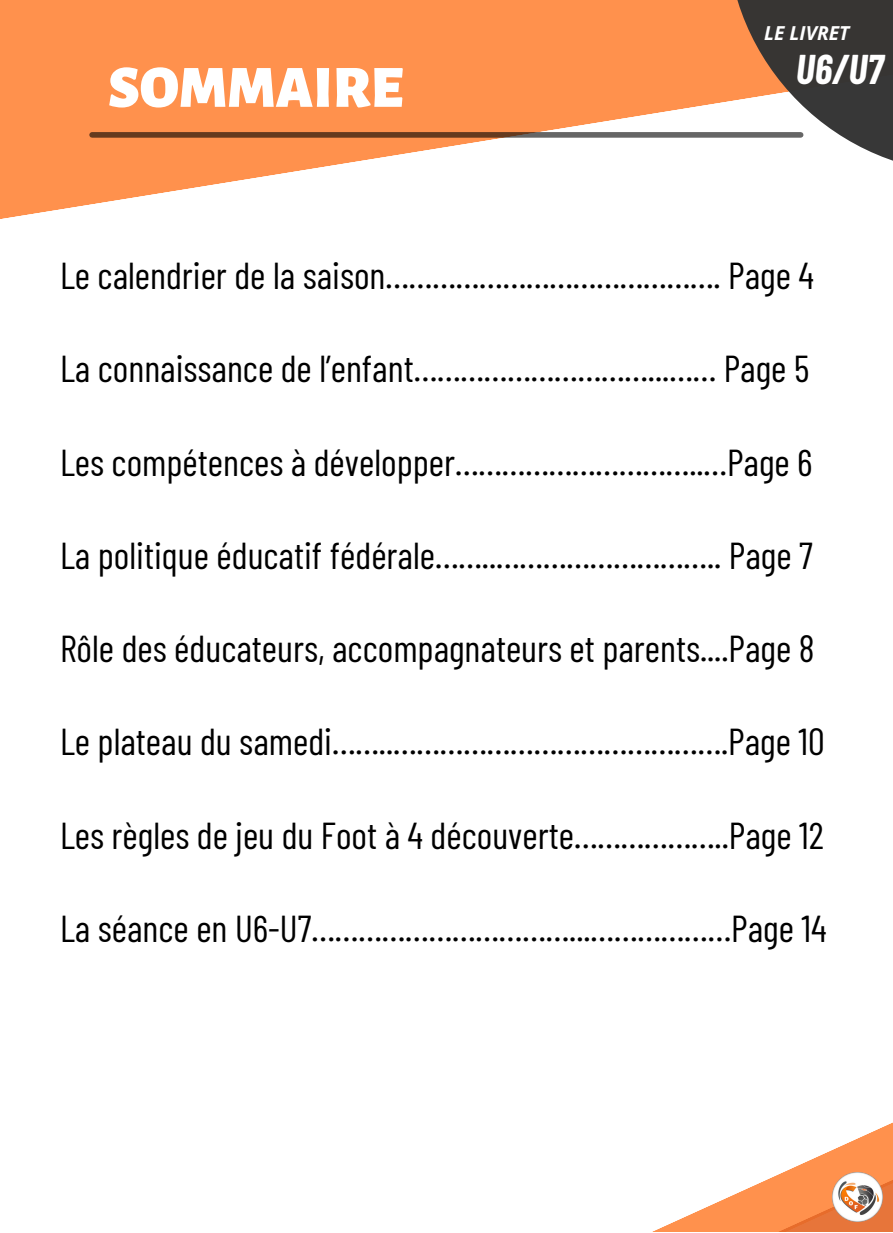
<style>
.page{position:relative;width:893px;height:1233px;background:#fff}
.page>*{position:absolute;margin:0;border:0;box-sizing:border-box;transform-origin:0 0}
.t1{font:900 60px "Alegreya Sans";color:#fff}
.t2{font:italic 700 40.65px "Barlow Condensed";color:#fff}
.t3{font:37.5px "Barlow Condensed";color:#000}
.t4{font:italic 700 19.2px "Open Sans";color:#fff}
</style>
<div class="page">
<svg style="left:0;top:0;width:726px;height:219px;fill:#ff914d"></svg>
<svg style="left:92px;top:132px;width:634px;height:6px;background:#6f4f3a"></svg>
<svg style="left:652px;top:1123px;width:240px;height:109px"></svg>
<svg style="left:726px;top:0;width:166px;height:161px;fill:#373737"></svg>
<img style="left:832px;top:1172px;width:50px;height:50px">
<p class="t1" style="left:108px;top:59px;width:296px">SOMMAIRE</p>
<p class="t4" style="left:764px;top:19px;width:87px">LE LIVRET</p>
<p class="t2" style="left:795px;top:44px;width:89px">U6/U7</p>
<p class="t3" style="left:60px;top:251px;width:755px">Le calendrier de la saison……………………………………. Page 4</p>
<p class="t3" style="left:60px;top:345px;width:750px">La connaissance de l’enfant…………………………...…… Page 5</p>
<p class="t3" style="left:60px;top:438px;width:754px">Les compétences à développer…………………………..…Page 6</p>
<p class="t3" style="left:60px;top:531px;width:754px">La politique éducatif fédérale……..……………………….. Page 7</p>
<p class="t3" style="left:60px;top:625px;width:756px">Rôle des éducateurs, accompagnateurs et parents....Page 8</p>
<p class="t3" style="left:60px;top:718px;width:766px">Le plateau du samedi……..…………………………………….Page 10</p>
<p class="t3" style="left:60px;top:811px;width:765px">Les règles de jeu du Foot à 4 découverte………………..Page 12</p>
<p class="t3" style="left:60px;top:904px;width:768px">La séance en U6-U7……………………………...………………Page 14</p>
</div>
